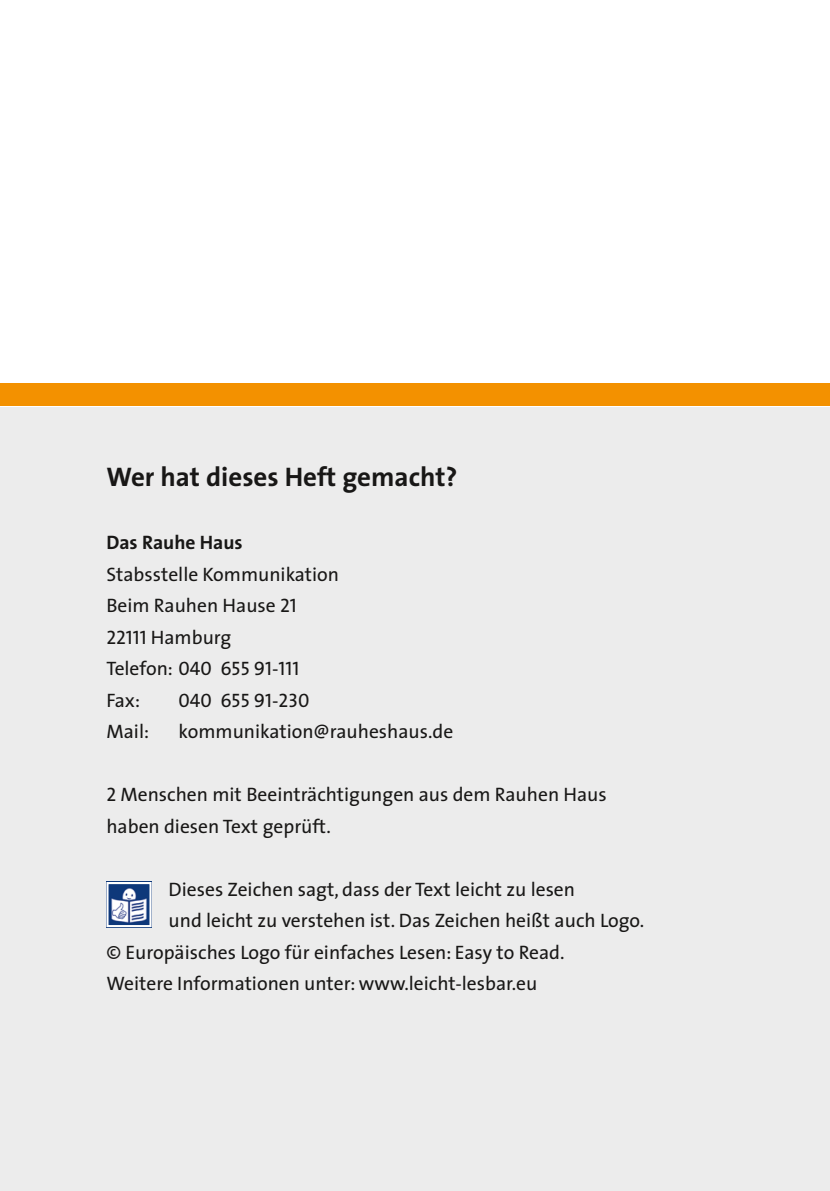
<style>
.page{position:relative;width:830px;height:1191px;background:#fff}
.page>*{position:absolute;margin:0;border:0;box-sizing:border-box;transform-origin:0 0}
.t1{font:700 27px "The Sans";color:#181716}
.t2{font:19.5px/31.5px "The Sans";color:#181716}
.t3{font:700 19.5px "The Sans";color:#181716}
.t4{font:19.5px "The Sans Caps";color:#181716}
.s1{font-family:"The Sans Caps"}
</style>
<div class="page">
<div style="left:0;top:383px;width:829px;height:22px;background:#f39100"></div>
<div style="left:0;top:407px;width:829px;height:784px;background:#ececec"></div>
<img style="left:109px;top:885px;width:39px;height:39px">
<div style="left:106px;top:882px;width:45px;height:45px;border:2px solid #fff"></div>
<h2 class="t1" style="left:106px;top:454px;width:352px">Wer hat dieses Heft gemacht?</h2>
<h3 class="t3" style="left:106px;top:526px;width:138px">Das Rauhe Haus</h3>
<p class="t2" style="left:106px;top:557px;width:234px">Stabsstelle Kommunikation<br>Beim Rauhen Hause <span class="s1">21<br>22111</span> Hamburg<br>Telefon: <span class="s1">040 655 91-111<br></span>Fax:</p>
<p class="t4" style="left:178px;top:684px;width:132px">040 655 91-230</p>
<p class="t2" style="left:106px;top:715px;width:44px">Mail:</p>
<p class="t2" style="left:178px;top:715px;width:276px">kommunikation@rauheshaus.de</p>
<p class="t2" style="left:106px;top:778px;width:501px"><span class="s1">2</span> Menschen mit Beeinträchtigungen aus dem Rauhen Haus haben diesen Text geprüft.</p>
<p class="t2" style="left:168px;top:872px;width:408px">Dieses Zeichen sagt, dass der Text leicht zu lesen</p>
<p class="t2" style="left:168px;top:904px;width:477px">und leicht zu verstehen ist. Das Zeichen heißt auch Logo.</p>
<p class="t2" style="left:106px;top:935px;width:459px">© Europäisches Logo für einfaches Lesen: Easy to Read.</p>
<p class="t2" style="left:106px;top:967px;width:432px">Weitere Informationen unter: www.leicht-lesbar.eu</p>
</div>
